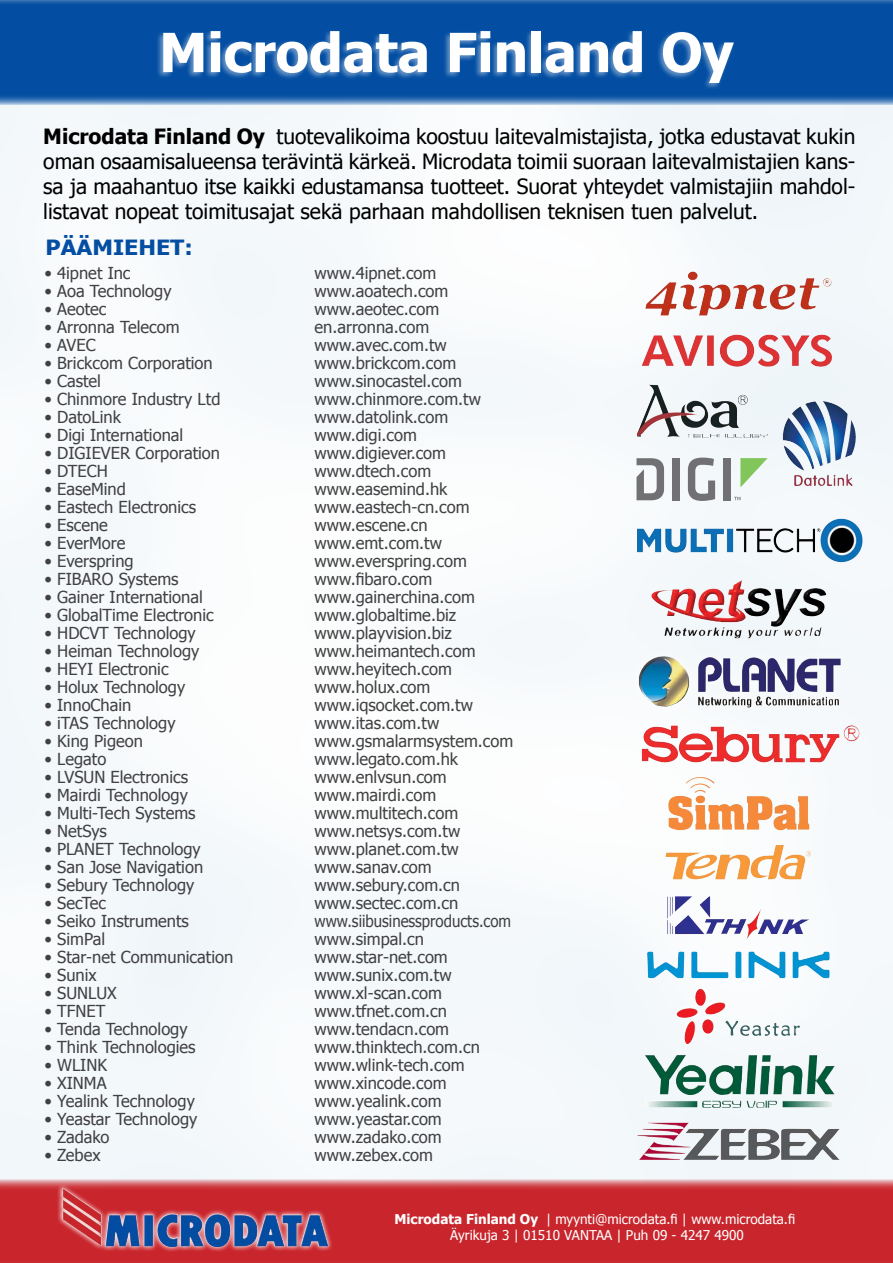
<style>
.page{position:relative;width:893px;height:1263px;background:#fff}
.page>*{position:absolute;margin:0;border:0;box-sizing:border-box;transform-origin:0 0}
.t1{font:700 54px "Tahoma";color:#fff}
.t2{font:21px/25.2px "Tahoma";color:#000;text-align:justify}
.t3{font:700 21px "Tahoma";color:#034ea2;scale:1.1 1}
.Tuotekoodit{font:16.5px "Tahoma";color:#414042}
.Tuotekoodit-2{font:16.5px "Tahoma";color:#414042;scale:.91 1}
.t4{font:13.5px/16.2px "Tahoma";color:#fff;text-align:center}
.s1{font-weight:700}
</style>
<div class="page">
<div style="left:0;top:105px;width:893px;height:1074px;background:#f6f9fb"></div>
<svg style="left:0;top:1179px;width:893px;height:84px;background:#cb3037"></svg>
<div style="left:57px;top:1183px;width:277px;height:69px;background:#fff;opacity:.9"></div>
<img style="left:63px;top:1188px;width:38px;height:35px">
<div style="left:0;top:0;width:893px;height:105px;background:#034ea2"></div>
<div style="left:155px;top:30px;width:580px;height:60px;background:#fff;opacity:.4"></div>
<div style="left:627px;top:645px;width:225px;height:73px;background:#f5f9fb"></div>
<img style="left:639px;top:656px;width:202px;height:51px">
<img style="left:651px;top:580px;width:95px;height:42px">
<img style="left:667px;top:896px;width:136px;height:44px">
<div style="left:671px;top:983px;width:134px;height:66px;background:#fff;opacity:.9"></div>
<img style="left:695px;top:989px;width:26px;height:26px">
<img style="left:645px;top:1055px;width:190px;height:53px">
<img style="left:750px;top:845px;width:29px;height:34px">
<img style="left:637px;top:1123px;width:203px;height:37px">
<div style="left:672px;top:458px;width:8px;height:42px;background:#717073"></div>
<svg style="left:688px;top:458px;width:27px;height:43px"></svg>
<div style="left:723px;top:458px;width:8px;height:42px;background:#717073"></div>
<svg style="left:740px;top:458px;width:28px;height:29px"></svg>
<svg style="left:636px;top:458px;width:28px;height:42px"></svg>
<svg style="left:734px;top:497px;width:6px;height:3px"></svg>
<img style="left:820px;top:519px;width:18px;height:35px">
<img style="left:688px;top:272px;width:128px;height:38px">
<img style="left:792px;top:952px;width:32px;height:26px">
<img style="left:686px;top:777px;width:29px;height:12px">
<img style="left:638px;top:385px;width:16px;height:47px">
<img style="left:810px;top:335px;width:22px;height:32px">
<img style="left:822px;top:401px;width:25px;height:60px">
<img style="left:843px;top:725px;width:16px;height:16px">
<h1 class="t1" style="left:159px;top:15px;width:576px">Microdata Finland Oy</h1>
<p class="t2" style="left:43px;top:123px;width:814px"><span class="s1">Microdata Finland Oy</span> tuotevalikoima koostuu laitevalmistajista, jotka edustavat kukin oman osaamisalueensa terävintä kärkeä. Microdata toimii suoraan laitevalmistajien kans&shy;sa ja maahantuo itse kaikki edustamansa tuotteet. Suorat yhteydet valmistajiin mahdol&shy;listavat nopeat toimitusajat sekä parhaan mahdollisen teknisen tuen palvelut.</p>
<p class="t3" style="left:46px;top:233px;width:135px">PÄÄMIEHET:</p>
<p class="Tuotekoodit" style="left:45px;top:262px;width:87px">• 4ipnet Inc</p>
<p class="Tuotekoodit" style="left:315px;top:262px;width:123px">www.4ipnet.com</p>
<p class="Tuotekoodit" style="left:45px;top:280px;width:129px">• Aoa Technology</p>
<p class="Tuotekoodit" style="left:315px;top:280px;width:135px">www.aoatech.com</p>
<p class="Tuotekoodit" style="left:45px;top:298px;width:64px">• Aeotec</p>
<p class="Tuotekoodit" style="left:315px;top:298px;width:126px">www.aeotec.com</p>
<p class="Tuotekoodit" style="left:45px;top:316px;width:137px">• Arronna Telecom</p>
<p class="Tuotekoodit" style="left:315px;top:316px;width:116px">en.arronna.com</p>
<p class="Tuotekoodit" style="left:45px;top:334px;width:53px">• AVEC</p>
<p class="Tuotekoodit" style="left:315px;top:334px;width:134px">www.avec.com.tw</p>
<p class="Tuotekoodit" style="left:45px;top:352px;width:170px">• Brickcom Corporation</p>
<p class="Tuotekoodit" style="left:315px;top:352px;width:143px">www.brickcom.com</p>
<p class="Tuotekoodit" style="left:45px;top:370px;width:58px">• Castel</p>
<p class="Tuotekoodit" style="left:315px;top:370px;width:149px">www.sinocastel.com</p>
<p class="Tuotekoodit" style="left:45px;top:388px;width:177px">• Chinmore Industry Ltd</p>
<p class="Tuotekoodit" style="left:315px;top:388px;width:168px">www.chinmore.com.tw</p>
<p class="Tuotekoodit" style="left:45px;top:406px;width:78px">• DatoLink</p>
<p class="Tuotekoodit" style="left:315px;top:406px;width:135px">www.datolink.com</p>
<p class="Tuotekoodit" style="left:45px;top:424px;width:140px">• Digi International</p>
<p class="Tuotekoodit" style="left:315px;top:424px;width:104px">www.digi.com</p>
<p class="Tuotekoodit" style="left:45px;top:442px;width:177px">• DIGIEVER Corporation</p>
<p class="Tuotekoodit" style="left:315px;top:442px;width:133px">www.digiever.com</p>
<p class="Tuotekoodit" style="left:45px;top:460px;width:65px">• DTECH</p>
<p class="Tuotekoodit" style="left:315px;top:460px;width:118px">www.dtech.com</p>
<p class="Tuotekoodit" style="left:45px;top:478px;width:83px">• EaseMind</p>
<p class="Tuotekoodit" style="left:315px;top:478px;width:134px">www.easemind.hk</p>
<p class="Tuotekoodit" style="left:45px;top:496px;width:153px">• Eastech Electronics</p>
<p class="Tuotekoodit" style="left:315px;top:496px;width:157px">www.eastech-cn.com</p>
<p class="Tuotekoodit" style="left:45px;top:514px;width:65px">• Escene</p>
<p class="Tuotekoodit" style="left:315px;top:514px;width:115px">www.escene.cn</p>
<p class="Tuotekoodit" style="left:45px;top:532px;width:82px">• EverMore</p>
<p class="Tuotekoodit" style="left:315px;top:532px;width:129px">www.emt.com.tw</p>
<p class="Tuotekoodit" style="left:45px;top:550px;width:91px">• Everspring</p>
<p class="Tuotekoodit" style="left:315px;top:550px;width:154px">www.everspring.com</p>
<p class="Tuotekoodit" style="left:45px;top:568px;width:136px">• FIBARO Systems</p>
<p class="Tuotekoodit" style="left:315px;top:568px;width:119px">www.fibaro.com</p>
<p class="Tuotekoodit" style="left:45px;top:586px;width:160px">• Gainer International</p>
<p class="Tuotekoodit" style="left:315px;top:586px;width:162px">www.gainerchina.com</p>
<p class="Tuotekoodit" style="left:45px;top:604px;width:171px">• GlobalTime Electronic</p>
<p class="Tuotekoodit" style="left:315px;top:604px;width:143px">www.globaltime.biz</p>
<p class="Tuotekoodit" style="left:45px;top:622px;width:153px">• HDCVT Technology</p>
<p class="Tuotekoodit" style="left:315px;top:622px;width:139px">www.playvision.biz</p>
<p class="Tuotekoodit" style="left:45px;top:640px;width:156px">• Heiman Technology</p>
<p class="Tuotekoodit" style="left:315px;top:640px;width:163px">www.heimantech.com</p>
<p class="Tuotekoodit" style="left:45px;top:658px;width:126px">• HEYI Electronic</p>
<p class="Tuotekoodit" style="left:315px;top:658px;width:139px">www.heyitech.com</p>
<p class="Tuotekoodit" style="left:45px;top:676px;width:142px">• Holux Technology</p>
<p class="Tuotekoodit" style="left:315px;top:676px;width:117px">www.holux.com</p>
<p class="Tuotekoodit" style="left:45px;top:694px;width:88px">• InnoChain</p>
<p class="Tuotekoodit" style="left:315px;top:694px;width:160px">www.iqsocket.com.tw</p>
<p class="Tuotekoodit" style="left:45px;top:712px;width:133px">• iTAS Technology</p>
<p class="Tuotekoodit" style="left:315px;top:712px;width:126px">www.itas.com.tw</p>
<p class="Tuotekoodit" style="left:45px;top:730px;width:100px">• King Pigeon</p>
<p class="Tuotekoodit" style="left:315px;top:730px;width:200px">www.gsmalarmsystem.com</p>
<p class="Tuotekoodit" style="left:45px;top:748px;width:63px">• Legato</p>
<p class="Tuotekoodit" style="left:315px;top:748px;width:145px">www.legato.com.hk</p>
<p class="Tuotekoodit" style="left:45px;top:766px;width:145px">• LVSUN Electronics</p>
<p class="Tuotekoodit" style="left:315px;top:766px;width:134px">www.enlvsun.com</p>
<p class="Tuotekoodit" style="left:45px;top:784px;width:145px">• Mairdi Technology</p>
<p class="Tuotekoodit" style="left:315px;top:784px;width:123px">www.mairdi.com</p>
<p class="Tuotekoodit" style="left:45px;top:802px;width:153px">• Multi-Tech Systems</p>
<p class="Tuotekoodit" style="left:315px;top:802px;width:145px">www.multitech.com</p>
<p class="Tuotekoodit" style="left:45px;top:820px;width:64px">• NetSys</p>
<p class="Tuotekoodit" style="left:315px;top:820px;width:147px">www.netsys.com.tw</p>
<p class="Tuotekoodit" style="left:45px;top:838px;width:158px">• PLANET Technology</p>
<p class="Tuotekoodit" style="left:315px;top:838px;width:146px">www.planet.com.tw</p>
<p class="Tuotekoodit" style="left:45px;top:856px;width:160px">• San Jose Navigation</p>
<p class="Tuotekoodit" style="left:315px;top:856px;width:119px">www.sanav.com</p>
<p class="Tuotekoodit" style="left:45px;top:874px;width:151px">• Sebury Technology</p>
<p class="Tuotekoodit" style="left:315px;top:874px;width:147px">www.sebury.com.cn</p>
<p class="Tuotekoodit" style="left:45px;top:892px;width:63px">• SecTec</p>
<p class="Tuotekoodit" style="left:315px;top:892px;width:145px">www.sectec.com.cn</p>
<p class="Tuotekoodit" style="left:45px;top:910px;width:146px">• Seiko Instruments</p>
<p class="Tuotekoodit-2" style="left:315px;top:910px;width:218px">www.siibusinessproducts.com</p>
<p class="Tuotekoodit" style="left:45px;top:928px;width:62px">• SimPal</p>
<p class="Tuotekoodit" style="left:315px;top:928px;width:111px">www.simpal.cn</p>
<p class="Tuotekoodit" style="left:45px;top:946px;width:190px">• Star-net Communication</p>
<p class="Tuotekoodit" style="left:315px;top:946px;width:135px">www.star-net.com</p>
<p class="Tuotekoodit" style="left:45px;top:964px;width:54px">• Sunix</p>
<p class="Tuotekoodit" style="left:315px;top:964px;width:139px">www.sunix.com.tw</p>
<p class="Tuotekoodit" style="left:45px;top:982px;width:74px">• SUNLUX</p>
<p class="Tuotekoodit" style="left:315px;top:982px;width:129px">www.xl-scan.com</p>
<p class="Tuotekoodit" style="left:45px;top:1000px;width:62px">• TFNET</p>
<p class="Tuotekoodit" style="left:315px;top:1000px;width:134px">www.tfnet.com.cn</p>
<p class="Tuotekoodit" style="left:45px;top:1018px;width:145px">• Tenda Technology</p>
<p class="Tuotekoodit" style="left:315px;top:1018px;width:136px">www.tendacn.com</p>
<p class="Tuotekoodit" style="left:45px;top:1036px;width:153px">• Think Technologies</p>
<p class="Tuotekoodit" style="left:315px;top:1036px;width:167px">www.thinktech.com.cn</p>
<p class="Tuotekoodit" style="left:45px;top:1054px;width:64px">• WLINK</p>
<p class="Tuotekoodit" style="left:315px;top:1054px;width:152px">www.wlink-tech.com</p>
<p class="Tuotekoodit" style="left:45px;top:1072px;width:64px">• XINMA</p>
<p class="Tuotekoodit" style="left:315px;top:1072px;width:134px">www.xincode.com</p>
<p class="Tuotekoodit" style="left:45px;top:1090px;width:152px">• Yealink Technology</p>
<p class="Tuotekoodit" style="left:315px;top:1090px;width:129px">www.yealink.com</p>
<p class="Tuotekoodit" style="left:45px;top:1108px;width:154px">• Yeastar Technology</p>
<p class="Tuotekoodit" style="left:315px;top:1108px;width:129px">www.yeastar.com</p>
<p class="Tuotekoodit" style="left:45px;top:1126px;width:66px">• Zadako</p>
<p class="Tuotekoodit" style="left:315px;top:1126px;width:129px">www.zadako.com</p>
<p class="Tuotekoodit" style="left:45px;top:1144px;width:58px">• Zebex</p>
<p class="Tuotekoodit" style="left:315px;top:1144px;width:120px">www.zebex.com</p>
<p class="t4" style="left:394px;top:1210px;width:402px"><span class="s1">Microdata Finland Oy</span> | myynti@microdata.fi | www.microdata.fi<br>Äyrikuja 3 | 01510 VANTAA | Puh 09 - 4247 4900</p>
</div>
